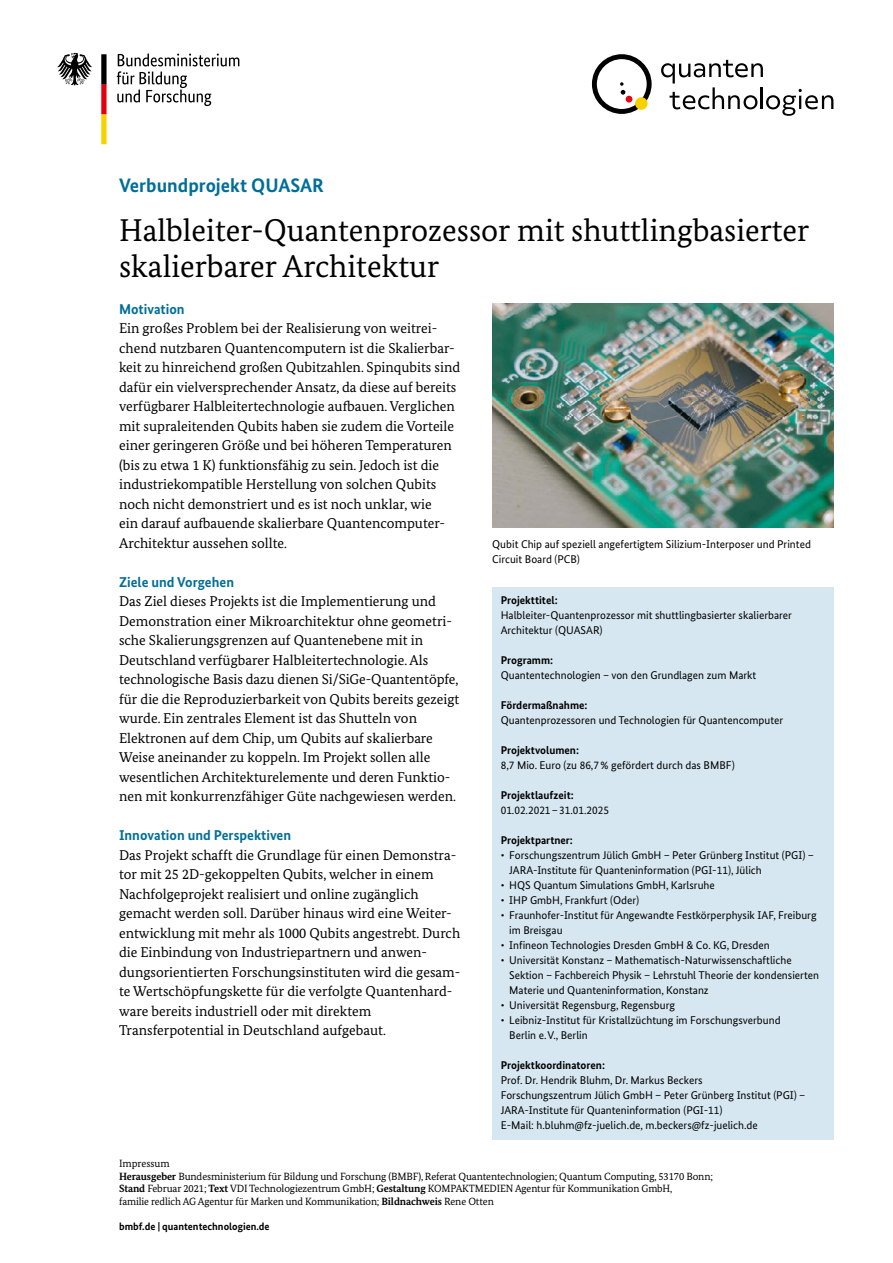
<style>
.page{position:relative;width:893px;height:1263px;background:#fff}
.page>*{position:absolute;margin:0;border:0;box-sizing:border-box;transform-origin:0 0}
.H1_Headline{font:31.5px/36px "Bundes Serif";color:#000}
.P_Subheadline{font:700 19.5px "Bundes Sans";color:#006e97}
.P_Fliess{font:14.25px/19.5px "Bundes Serif";color:#000}
.H2_Headline{font:700 14.25px "Bundes Sans";color:#006e97}
.LI_Aufzählung{font:11.25px/15px "Bundes Sans";color:#000}
.P_Kasten{font:11.25px/15px "Bundes Sans";color:#000}
.H2_Kasten_Head{font:700 11.25px "Bundes Sans";color:#000}
.BU_Caption{font:11.25px/15px "Bundes Sans";color:#000}
.P_Impressum{font:10.5px/12.6px "Bundes Serif";letter-spacing:-.01em;color:#000}
.URL{font:700 10.5px "Bundes Sans";color:#000}
.H2_Impressum{font:10.5px "Bundes Serif";color:#000}
.s1{font-weight:700}
</style>
<div class="page">
<div style="left:492px;top:587px;width:341px;height:552px;background:#d7e7f1"></div>
<img style="left:492px;top:304px;width:341px;height:224px">
<svg style="left:117px;top:53px;width:122px;height:53px"></svg>
<svg style="left:57px;top:53px;width:35px;height:33px"></svg>
<svg style="left:101px;top:54px;width:6px;height:90px"></svg>
<svg style="left:592px;top:54px;width:60px;height:60px"></svg>
<div style="left:635px;top:97px;width:13px;height:13px;background:#f8d200;border-radius:50%"></div>
<svg style="left:661px;top:60px;width:172px;height:56px"></svg>
<p class="P_Subheadline" style="left:119px;top:174px;width:206px">Verbundprojekt QUASAR</p>
<h1 class="H1_Headline" style="left:119px;top:212px;width:692px">Halbleiter-Quantenprozessor mit shuttlingbasierter skalierbarer Architektur</h1>
<h2 class="H2_Headline" style="left:119px;top:300px;width:67px">Motivation</h2>
<p class="P_Fliess" style="left:119px;top:318px;width:343px">Ein großes Problem bei der Realisierung von weitrei&shy;chend nutzbaren Quantencomputern ist die Skalierbar&shy;keit zu hinreichend großen Qubitzahlen. Spinqubits sind dafür ein vielversprechender Ansatz, da diese auf bereits verfügbarer Halbleitertechnologie aufbauen. Verglichen mit supraleitenden Qubits haben sie zudem die Vorteile einer geringeren Größe und bei höheren Temperaturen (bis zu etwa 1 K) funktionsfähig zu sein. Jedoch ist die industriekompatible Herstellung von solchen Qubits noch nicht demonstriert und es ist noch unklar, wie<br>ein darauf aufbauende skalierbare Quantencomputer-Architektur aussehen sollte.</p>
<h2 class="H2_Headline" style="left:119px;top:573px;width:116px">Ziele und Vorgehen</h2>
<p class="P_Fliess" style="left:119px;top:591px;width:342px">Das Ziel dieses Projekts ist die Implementierung und Demonstration einer Mikroarchitektur ohne geometri&shy;sche Skalierungsgrenzen auf Quantenebene mit in Deutschland verfügbarer Halbleitertechnologie. Als technologische Basis dazu dienen Si/SiGe-Quantentöpfe, für die die Reproduzierbarkeit von Qubits bereits gezeigt wurde. Ein zentrales Element ist das Shutteln von Elektronen auf dem Chip, um Qubits auf skalierbare Weise aneinander zu koppeln. Im Projekt sollen alle wesentlichen Architekturelemente und deren Funktio&shy;nen mit konkurrenzfähiger Güte nachgewiesen werden.</p>
<h2 class="H2_Headline" style="left:119px;top:826px;width:174px">Innovation und Perspektiven</h2>
<p class="P_Fliess" style="left:119px;top:845px;width:343px">Das Projekt schafft die Grundlage für einen Demonstra&shy;tor mit 25 2D-gekoppelten Qubits, welcher in einem Nachfolgeprojekt realisiert und online zugänglich gemacht werden soll. Darüber hinaus wird eine Weiter&shy;entwicklung mit mehr als 1000 Qubits angestrebt. Durch die Einbindung von Industriepartnern und anwen&shy;dungsorientierten Forschungsinstituten wird die gesam&shy;te Wertschöpfungskette für die verfolgte Quantenhard&shy;ware bereits industriell oder mit direktem Transferpotential in Deutschland aufgebaut.</p>
<p class="BU_Caption" style="left:492px;top:536px;width:320px">Qubit Chip auf speziell angefertigtem Silizium-Interposer und Printed<br>Circuit Board (PCB)</p>
<h2 class="H2_Kasten_Head" style="left:501px;top:593px;width:58px">Projekttitel:</h2>
<p class="P_Kasten" style="left:501px;top:607px;width:293px">Halbleiter-Quantenprozessor mit shuttlingbasierter skalierbarer<br>Architektur (QUASAR)</p>
<h2 class="H2_Kasten_Head" style="left:501px;top:653px;width:54px">Programm:</h2>
<p class="P_Kasten" style="left:501px;top:667px;width:257px">Quantentechnologien – von den Grundlagen zum Markt</p>
<h2 class="H2_Kasten_Head" style="left:501px;top:698px;width:88px">Fördermaßnahme:</h2>
<p class="P_Kasten" style="left:501px;top:712px;width:284px">Quantenprozessoren und Technologien für Quantencomputer</p>
<h2 class="H2_Kasten_Head" style="left:501px;top:743px;width:80px">Projektvolumen:</h2>
<p class="P_Kasten" style="left:501px;top:757px;width:235px">8,7 Mio. Euro (zu 86,7% gefördert durch das BMBF)</p>
<h2 class="H2_Kasten_Head" style="left:501px;top:788px;width:75px">Projektlaufzeit:</h2>
<p class="P_Kasten" style="left:501px;top:802px;width:110px">01.02.2021–31.01.2025</p>
<h2 class="H2_Kasten_Head" style="left:501px;top:833px;width:74px">Projektpartner:</h2>
<p class="LI_Aufzählung" style="left:509px;top:847px;width:306px;text-indent:-9px">• Forschungszentrum Jülich GmbH – Peter Grünberg Institut (PGI) –<br>JARA-Institute für Quanteninformation (PGI-11), Jülich</p>
<p class="LI_Aufzählung" style="left:501px;top:877px;width:216px">• HQS Quantum Simulations GmbH, Karlsruhe</p>
<p class="LI_Aufzählung" style="left:501px;top:892px;width:140px">• IHP GmbH, Frankfurt (Oder)</p>
<p class="LI_Aufzählung" style="left:509px;top:907px;width:309px;text-indent:-9px">• Fraunhofer-Institut für Angewandte Festkörperphysik IAF, Freiburg im Breisgau</p>
<p class="LI_Aufzählung" style="left:501px;top:937px;width:271px">• Infineon Technologies Dresden GmbH &amp; Co. KG, Dresden</p>
<p class="LI_Aufzählung" style="left:509px;top:952px;width:311px;text-indent:-9px">• Universität Konstanz – Mathematisch-Naturwissenschaftliche<br>Sektion – Fachbereich Physik – Lehrstuhl Theorie der kondensierten<br>Materie und Quanteninformation, Konstanz</p>
<p class="LI_Aufzählung" style="left:501px;top:997px;width:176px">• Universität Regensburg, Regensburg</p>
<p class="LI_Aufzählung" style="left:509px;top:1012px;width:273px;text-indent:-9px">• Leibniz-Institut für Kristallzüchtung im Forschungsverbund<br>Berlin e.V., Berlin</p>
<h2 class="H2_Kasten_Head" style="left:501px;top:1058px;width:106px">Projektkoordinatoren:</h2>
<p class="P_Kasten" style="left:501px;top:1072px;width:203px">Prof. Dr. Hendrik Bluhm, Dr. Markus Beckers</p>
<p class="P_Kasten" style="left:501px;top:1087px;width:306px">Forschungszentrum Jülich GmbH – Peter Grünberg Institut (PGI) –<br>JARA-Institute für Quanteninformation (PGI-11)</p>
<p class="P_Kasten" style="left:501px;top:1117px;width:259px">E-Mail: h.bluhm@fz-juelich.de, m.beckers@fz-juelich.de</p>
<h2 class="H2_Impressum" style="left:119px;top:1157px;width:52px">Impressum</h2>
<p class="P_Impressum" style="left:119px;top:1170px;width:595px"><span class="s1">Herausgeber</span> Bundesministerium für Bildung und Forschung (BMBF), Referat Quantentechnologien; Quantum Computing, 53170 Bonn;<br><span class="s1">Stand</span> Februar 2021; <span class="s1">Text</span> VDI Technologiezentrum GmbH; <span class="s1">Gestaltung</span> KOMPAKTMEDIEN Agentur für Kommunikation GmbH,<br>familie redlich AG Agentur für Marken und Kommunikation; <span class="s1">Bildnachweis</span> Rene Otten</p>
<p class="URL" style="left:119px;top:1220px;width:152px">bmbf.de | quantentechnologien.de</p>
</div>
